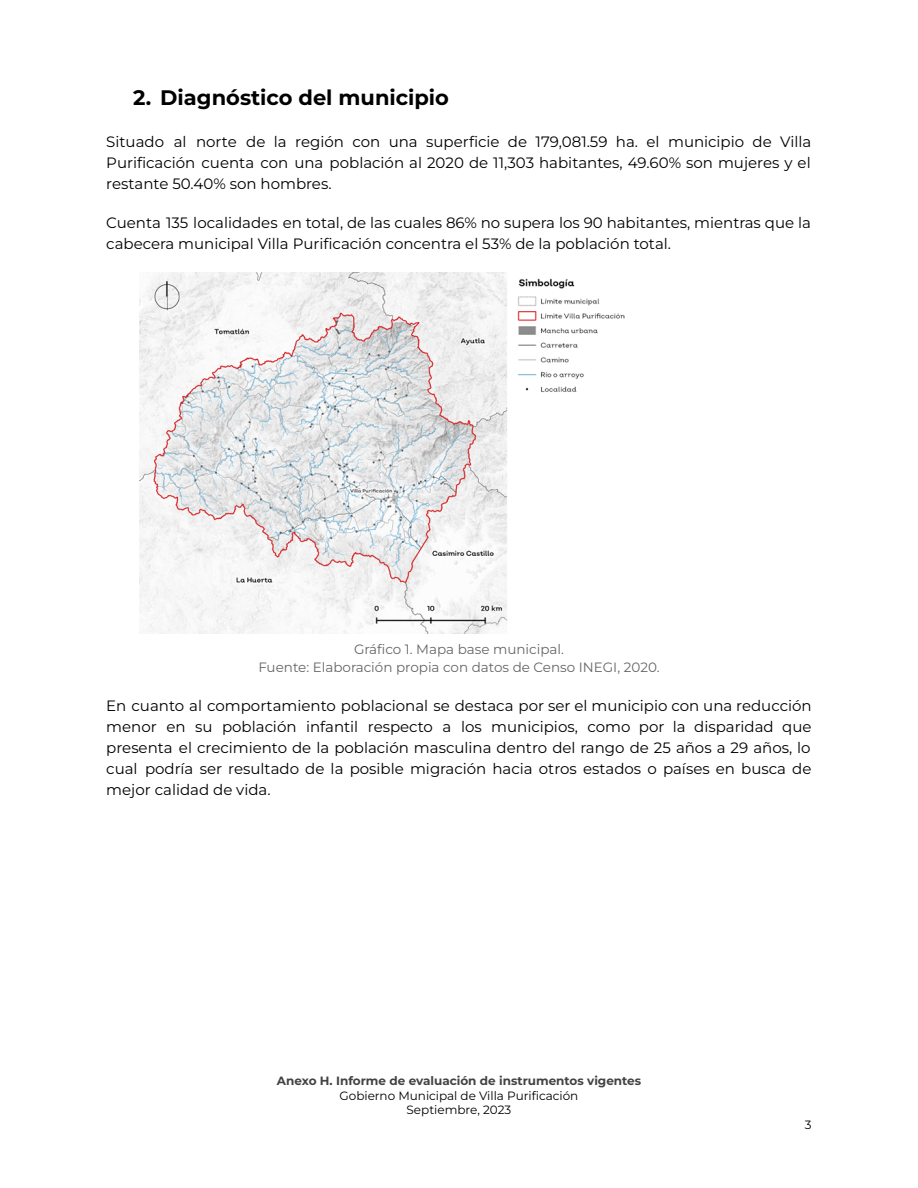
<style>
.page{position:relative;width:918px;height:1188px;background:#fff}
.page>*{position:absolute;margin:0;border:0;box-sizing:border-box;transform-origin:0 0}
.t1{font:700 21px "Montserrat";color:#000}
.t2{font:15px/21px "Montserrat";color:#000;text-align:justify}
.t3{font:13.5px/18.9px "Montserrat";color:#666;text-align:center}
.t4{font:12px/14.7px "Montserrat";color:#000;text-align:center}
.t5{font:700 12px "Montserrat";color:#434343}
</style>
<div class="page">
<img style="left:140px;top:273px;width:485px;height:361px">
<h1 class="t1" style="left:133px;top:85px;width:317px">2. Diagnóstico del municipio</h1>
<p class="t2" style="left:106px;top:131px;width:707px">Situado al norte de la región con una superficie de 179,081.59 ha. el municipio de Villa Purificación cuenta con una población al 2020 de 11,303 habitantes, 49.60% son mujeres y el restante 50.40% son hombres.</p>
<p class="t2" style="left:106px;top:212px;width:706px">Cuenta 135 localidades en total, de las cuales 86% no supera los 90 habitantes, mientras que la cabecera municipal Villa Purificación concentra el 53% de la población total.</p>
<p class="t3" style="left:258px;top:639px;width:403px">Gráfico 1. Mapa base municipal.<br>Fuente: Elaboración propia con datos de Censo INEGI, 2020.</p>
<p class="t2" style="left:106px;top:695px;width:707px">En cuanto al comportamiento poblacional se destaca por ser el municipio con una reducción menor en su población infantil respecto a los municipios, como por la disparidad que presenta el crecimiento de la población masculina dentro del rango de 25 años a 29 años, lo cual podría ser resultado de la posible migración hacia otros estados o países en busca de mejor calidad de vida.</p>
<p class="t5" style="left:277px;top:1073px;width:366px">Anexo H. Informe de evaluación de instrumentos vigentes</p>
<p class="t4" style="left:340px;top:1088px;width:240px">Gobierno Municipal de Villa Purificación<br>Septiembre, 2023</p>
<p class="t4" style="left:805px;top:1117px;width:8px">3</p>
</div>
